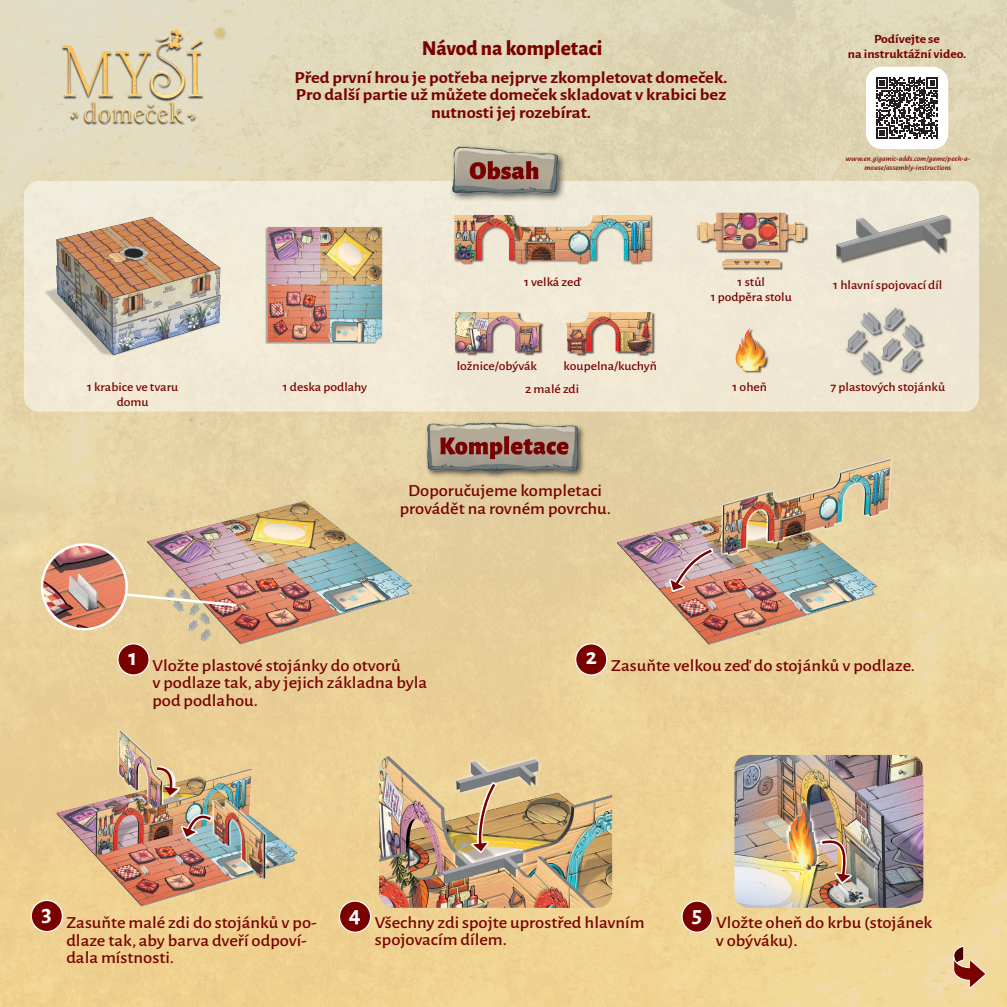
<style>
.page{position:relative;width:1007px;height:1007px;background:#fff}
.page>*{position:absolute;margin:0;border:0;box-sizing:border-box;transform-origin:0 0}
.t1{font:700 23.75px "Alegreya Sans";color:#fff}
.t2{font:800 21.25px "Alegreya Sans";color:#790100}
.t3{font:500 16.88px/17.5px "Alegreya Sans";color:#790100;scale:1.1 1}
.t4{font:700 16.88px/17.5px "Alegreya Sans";color:#790100;text-align:center;scale:1.1 1}
.t5{font:100 12.75px "Helvetica Neue LT Pro";color:#fecb1d}
.t6{font:500 12.5px/22.9px "Alegreya Sans";color:#790100;scale:1.1 1}
.t7{font:700 12.5px/15px "Alegreya Sans";color:#790100;text-align:center;scale:1.1 1}
.t8{font:italic 500 7.5px/9px "Alegreya Sans";color:#790100;text-align:center;scale:1.1 1}
</style>
<div class="page">
<img style="left:0;top:0;width:1007px;height:1007px">
<div style="left:24px;top:181px;width:955px;height:230px;background:#f1e9d6;border-radius:15px"></div>
<img style="left:734px;top:755px;width:189px;height:153px">
<svg style="left:820px;top:839px;width:32px;height:44px"></svg>
<svg style="left:819px;top:838px;width:31px;height:44px"></svg>
<div style="left:682px;top:901px;width:30px;height:31px;background:#790100;border-radius:50%"></div>
<div style="left:681px;top:900px;width:32px;height:33px;border:1px solid #fff;border-radius:50%"></div>
<img style="left:379px;top:755px;width:233px;height:153px">
<div style="left:339px;top:901px;width:32px;height:31px;background:#790100;border-radius:50%"></div>
<div style="left:339px;top:900px;width:32px;height:33px;border:1px solid #fff;border-radius:50%"></div>
<img style="left:143px;top:497px;width:282px;height:150px">
<img style="left:42px;top:544px;width:85px;height:85px;border-radius:42px">
<div style="left:41px;top:543px;width:87px;height:87px;border:2px solid #fff;border-radius:50%"></div>
<svg style="left:123px;top:592px;width:116px;height:16px;background:#dbb99b"></svg>
<div style="left:118px;top:644px;width:31px;height:31px;background:#790100;border-radius:50%"></div>
<div style="left:117px;top:643px;width:33px;height:32px;border:1px solid #fff;border-radius:50%"></div>
<img style="left:613px;top:454px;width:285px;height:191px">
<div style="left:575px;top:644px;width:32px;height:31px;background:#790100;border-radius:50%"></div>
<div style="left:575px;top:643px;width:32px;height:32px;border:1px solid #fff;border-radius:50%"></div>
<img style="left:53px;top:721px;width:248px;height:186px">
<svg style="left:181px;top:814px;width:31px;height:24px"></svg>
<svg style="left:182px;top:814px;width:32px;height:23px"></svg>
<div style="left:31px;top:900px;width:31px;height:31px;background:#790100;border-radius:50%"></div>
<div style="left:31px;top:900px;width:32px;height:32px;border:1px solid #fff;border-radius:50%"></div>
<svg style="left:471px;top:782px;width:26px;height:71px"></svg>
<svg style="left:473px;top:781px;width:25px;height:70px;background:#cba67a"></svg>
<svg style="left:146px;top:763px;width:39px;height:36px"></svg>
<svg style="left:669px;top:548px;width:44px;height:43px"></svg>
<svg style="left:670px;top:547px;width:44px;height:43px;background:#c89c9f"></svg>
<svg style="left:953px;top:945px;width:33px;height:43px"></svg>
<img style="left:17px;top:20px;width:243px;height:122px">
<div style="left:449px;top:144px;width:119px;height:59px;background:#231f20;opacity:.75"></div>
<img style="left:440px;top:147px;width:124px;height:47px">
<img style="left:41px;top:215px;width:182px;height:141px">
<img style="left:256px;top:219px;width:127px;height:125px">
<img style="left:454px;top:210px;width:199px;height:55px">
<div style="left:455px;top:312px;width:88px;height:44px;background:#231f20;opacity:.75"></div>
<img style="left:455px;top:312px;width:87px;height:43px">
<img style="left:566px;top:312px;width:89px;height:45px">
<img style="left:697px;top:212px;width:112px;height:41px">
<img style="left:715px;top:250px;width:70px;height:21px">
<img style="left:735px;top:328px;width:34px;height:45px">
<img style="left:845px;top:307px;width:81px;height:70px">
<div style="left:836px;top:215px;width:116px;height:49px;background:#231f20;opacity:.75"></div>
<svg style="left:836px;top:215px;width:112px;height:45px"></svg>
<img style="left:400px;top:417px;width:210px;height:62px">
<div style="left:212px;top:26px;width:16px;height:15px;background:#231f20;opacity:.57"></div>
<div style="left:866px;top:67px;width:82px;height:82px;background:#fff;border-radius:16px"></div>
<svg style="left:876px;top:77px;width:62px;height:62px"></svg>
<p class="t5" style="left:214px;top:26px;width:12px">®</p>
<p class="t2" style="left:422px;top:32px;width:182px">Návod na kompletaci</p>
<p class="t4" style="left:295px;top:67px;width:395px">Před první hrou je potřeba nejprve zkompletovat domeček.<br>Pro další partie už můžete domeček skladovat v krabici bez nutnosti jej rozebírat.</p>
<p class="t7" style="left:848px;top:31px;width:109px">Podívejte se<br>na instruktážní video.</p>
<p class="t8" style="left:845px;top:154px;width:115px">www.en.gigamic-adds.com/game/peek-a&shy;mouse/assembly-instructions</p>
<p class="t6" style="left:524px;top:270px;width:53px">1 velká zeď</p>
<p class="t6" style="left:737px;top:270px;width:26px">1 stůl</p>
<p class="t6" style="left:833px;top:272px;width:101px">1 hlavní spojovací díl</p>
<p class="t6" style="left:710px;top:285px;width:75px">1 podpěra stolu</p>
<p class="t6" style="left:87px;top:375px;width:85px">1 krabice ve tvaru</p>
<p class="t6" style="left:283px;top:375px;width:78px">1 deska podlahy</p>
<p class="t6" style="left:117px;top:390px;width:31px">domu</p>
<p class="t6" style="left:457px;top:354px;width:74px">ložnice/obývák</p>
<p class="t6" style="left:525px;top:354px;width:121px;text-indent:39px">koupelna/kuchyň<br>2 malé zdi</p>
<p class="t3" style="left:400px;top:481px;width:194px;text-align:center">Doporučujeme kompletaci provádět na rovném povrchu.</p>
<p class="t6" style="left:732px;top:375px;width:33px">1 oheň</p>
<p class="t6" style="left:830px;top:375px;width:106px">7 plastových stojánků</p>
<h1 class="t1" style="left:586px;top:639px;width:13px">2</h1>
<h1 class="t1" style="left:129px;top:640px;width:10px">1</h1>
<p class="t3" style="left:611px;top:655px;width:278px">Zasuňte velkou zeď do stojánků v podlaze.</p>
<p class="t3" style="left:152px;top:655px;width:251px">Vložte plastové stojánky do otvorů<br>v podlaze tak, aby jejich základna byla pod podlahou.</p>
<h1 class="t1" style="left:41px;top:895px;width:12px">3</h1>
<p class="t3" style="left:66px;top:913px;width:229px">Zasuňte malé zdi do stojánků v po&shy;dlaze tak, aby barva dveří odpoví&shy;dala místnosti.</p>
<h1 class="t1" style="left:349px;top:896px;width:13px">4</h1>
<p class="t3" style="left:375px;top:912px;width:246px">Všechny zdi spojte uprostřed hlavním spojovacím dílem.</p>
<h1 class="t1" style="left:692px;top:897px;width:12px">5</h1>
<p class="t3" style="left:716px;top:913px;width:198px">Vložte oheň do krbu (stojánek v obýváku).</p>
</div>
